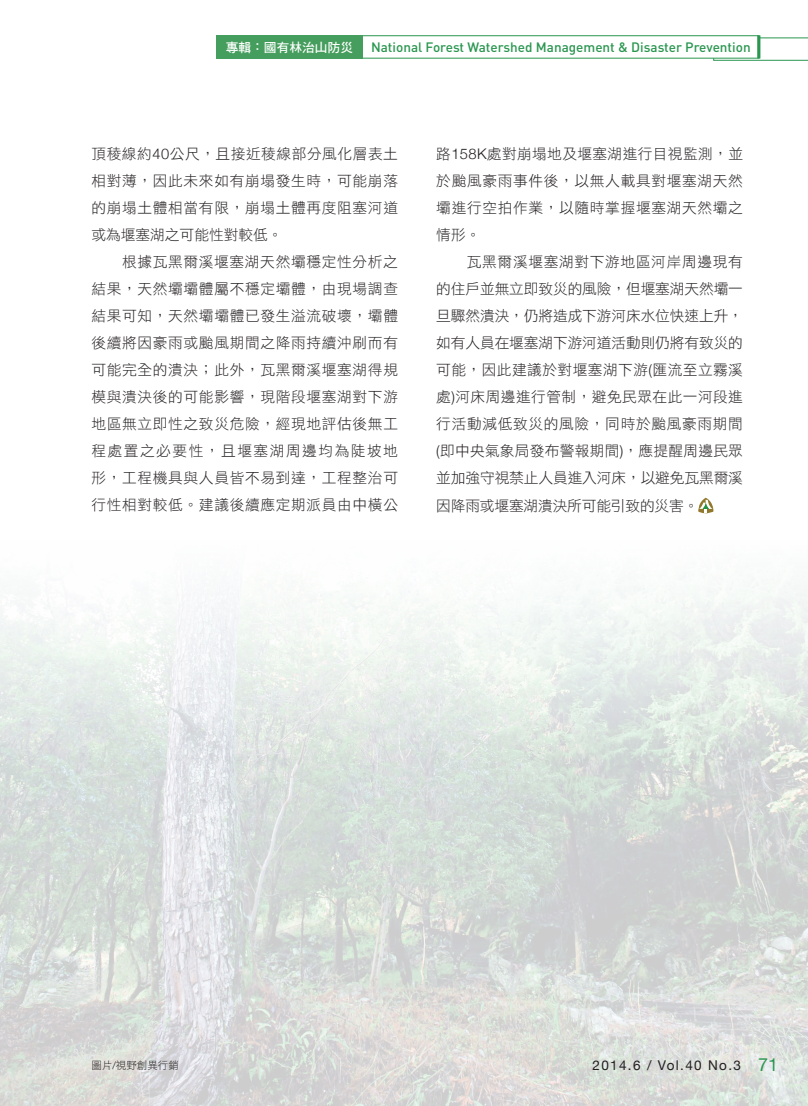
<style>
.page{position:relative;width:808px;height:1106px;background:#fff}
.page>*{position:absolute;margin:0;border:0;box-sizing:border-box;transform-origin:0 0}
.內文{font:14.7px/27px "DF Hei Std W3";letter-spacing:.045em;color:#231f20;text-align:justify}
.t1{font:500 13.5px "DIN";color:#2a9650}
.t2{font:13.5px "Helvetica Neue";letter-spacing:.1em;color:#231f20}
.t3{font:12.75px "DF Hei Std W7";color:#fff}
.圖說2{font:10.5px "DF Hei Std W3";color:#231f20}
.s1{font-family:"Helvetica Neue";font-weight:300}
.s2{font-size:18px;color:#2a9650}
</style>
<div class="page">
<img style="left:0;top:585px;width:808px;height:521px">
<svg style="left:713px;top:38px;width:95px;height:23px"></svg>
<div style="left:360px;top:35px;width:399px;height:23px;background:#fff;border:1px solid #2a9650"></div>
<div style="left:216px;top:35px;width:147px;height:23px;background:#459e5d"></div>
<hr style="left:757px;top:35px;width:3px;height:23px;background:#2a9650">
<svg style="left:698px;top:498px;width:15px;height:16px"></svg>
<p class="t3" style="left:226px;top:40px;width:129px">專輯：國有林治山防災</p>
<p class="t1" style="left:371px;top:38px;width:381px">National Forest Watershed Management &amp; Disaster Prevention</p>
<p class="內文" style="left:91px;top:140px;width:308px">頂稜線約<span class="s1">40</span>公尺，且接近稜線部分風化層表土相對薄，因此未來如有崩塌發生時，可能崩落的崩塌土體相當有限，崩塌土體再度阻塞河道或為堰塞湖之可能性對較低。</p>
<p class="內文" style="left:91px;top:248px;width:308px;text-indent:31px">根據瓦黑爾溪堰塞湖天然壩穩定性分析之結果，天然壩壩體屬不穩定壩體，由現場調查結果可知，天然壩壩體已發生溢流破壞，壩體後續將因豪雨或颱風期間之降雨持續沖刷而有可能完全的潰決；此外，瓦黑爾溪堰塞湖得規模與潰決後的可能影響，現階段堰塞湖對下游地區無立即性之致災危險，經現地評估後無工程處置之必要性，且堰塞湖周邊均為陡坡地形，工程機具與人員皆不易到達，工程整治可行性相對較低。建議後續應定期派員由中橫公</p>
<p class="內文" style="left:436px;top:140px;width:308px">路<span class="s1">158K</span>處對崩塌地及堰塞湖進行目視監測，並於颱風豪雨事件後，以無人載具對堰塞湖天然壩進行空拍作業，以隨時掌握堰塞湖天然壩之情形。</p>
<p class="內文" style="left:436px;top:248px;width:308px;text-indent:31px">瓦黑爾溪堰塞湖對下游地區河岸周邊現有的住戶並無立即致災的風險，但堰塞湖天然壩一旦驟然潰決，仍將造成下游河床水位快速上升，如有人員在堰塞湖下游河道活動則仍將有致災的可能，因此建議於對堰塞湖下游<span class="s1">(</span>匯流至立霧溪處<span class="s1">)</span>河床周邊進行管制，避免民眾在此一河段進行活動減低致災的風險，同時於颱風豪雨期間<span class="s1">(</span>即中央氣象局發布警報期間<span class="s1">)</span>，應提醒周邊民眾並加強守視禁止人員進入河床，以避免瓦黑爾溪因降雨或堰塞湖潰決所可能引致的災害。</p>
<p class="圖說2" style="left:91px;top:1059px;width:89px">圖片<span class="s1">/</span>視野創異行銷</p>
<p class="t2" style="left:592px;top:1057px;width:187px">2014.6 / Vol.40 No.3 <span class="s2">71</span></p>
</div>
